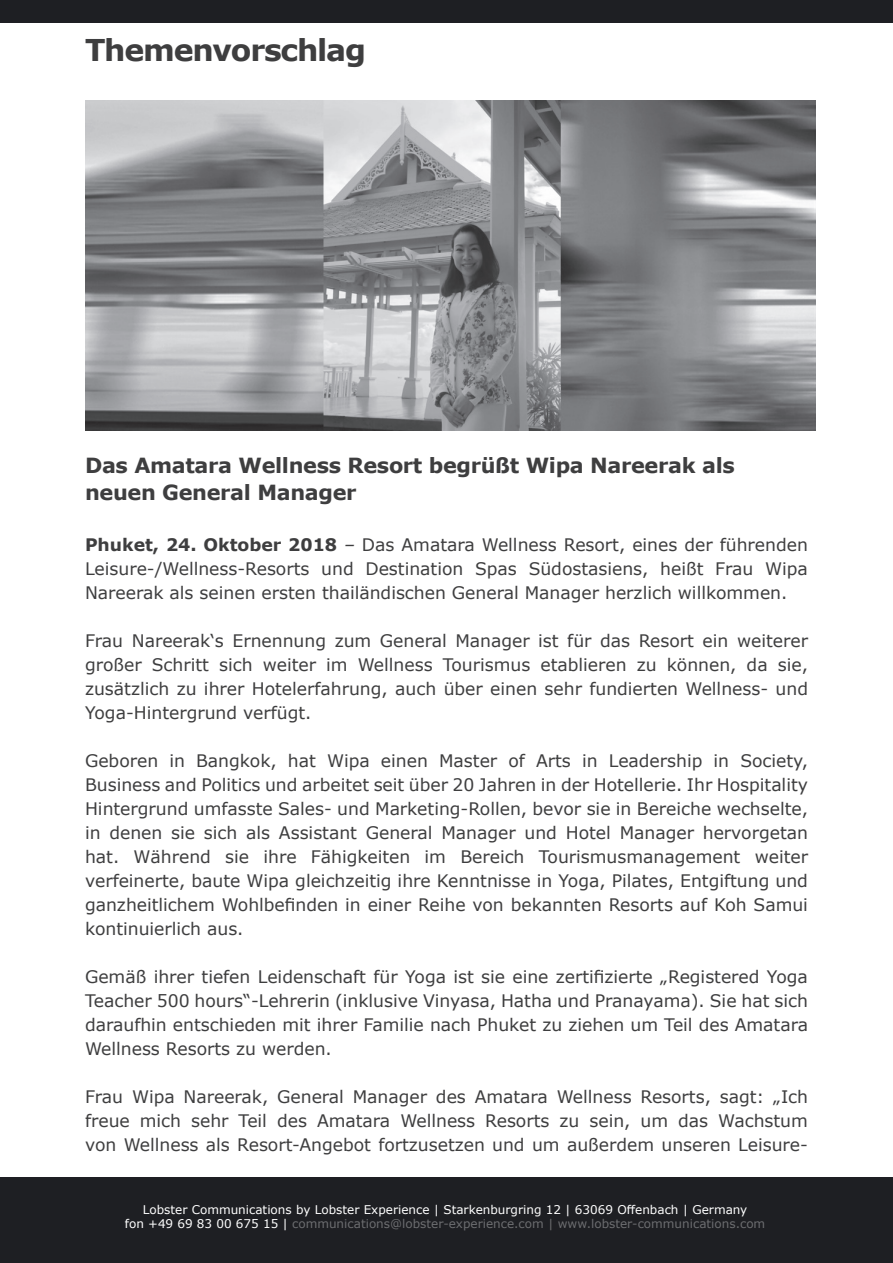
<style>
.page{position:relative;width:893px;height:1263px;background:#fff}
.page>*{position:absolute;margin:0;border:0;box-sizing:border-box;transform-origin:0 0}
.t1{font:700 30px "Verdana";letter-spacing:-.04em;color:#3e3e3f}
.t2{font:700 20.85px/27px "Verdana";letter-spacing:-.015em;color:#3e3e3f}
.t3{font:17.25px/24px "Verdana";color:#3e3e3f;text-align:justify}
.t4{font:12px/14.4px "Verdana";color:#fff;text-align:center}
.s1{font-weight:700}
.s2{font-style:italic}
.s3{color:#6c6d70}
</style>
<div class="page">
<div style="left:0;top:0;width:893px;height:22px;background:#1e1f23"></div>
<img style="left:85px;top:101px;width:730px;height:330px">
<div style="left:0;top:1178px;width:893px;height:85px;background:#1e1f23"></div>
<h1 class="t1" style="left:85px;top:29px;width:283px">Themenvorschlag</h1>
<p class="t2" style="left:85px;top:452px;width:651px">Das Amatara Wellness Resort begrüßt Wipa Nareerak als neuen General Manager</p>
<p class="t3" style="left:85px;top:533px;width:724px"><span class="s1">Phuket, 24. Oktober 2018</span> <span class="s2">–</span> Das Amatara Wellness Resort, eines der führenden Leisure-/Wellness-Resorts und Destination Spas Südostasiens, heißt Frau Wipa Nareerak als seinen ersten thailändischen General Manager herzlich willkommen.</p>
<p class="t3" style="left:85px;top:629px;width:724px">Frau Nareerak‘s Ernennung zum General Manager ist für das Resort ein weiterer großer Schritt sich weiter im Wellness Tourismus etablieren zu können, da sie, zusätzlich zu ihrer Hotelerfahrung, auch über einen sehr fundierten Wellness- und Yoga-Hintergrund verfügt.</p>
<p class="t3" style="left:85px;top:749px;width:724px">Geboren in Bangkok, hat Wipa einen Master of Arts in Leadership in Society, Business and Politics und arbeitet seit über 20 Jahren in der Hotellerie. Ihr Hospitality Hintergrund umfasste Sales- und Marketing-Rollen, bevor sie in Bereiche wechselte, in denen sie sich als Assistant General Manager und Hotel Manager hervorgetan hat. Während sie ihre Fähigkeiten im Bereich Tourismusmanagement weiter verfeinerte, baute Wipa gleichzeitig ihre Kenntnisse in Yoga, Pilates, Entgiftung und ganzheitlichem Wohlbefinden in einer Reihe von bekannten Resorts auf Koh Samui kontinuierlich aus.</p>
<p class="t3" style="left:85px;top:965px;width:724px">Gemäß ihrer tiefen Leidenschaft für Yoga ist sie eine zertifizierte „Registered Yoga Teacher 500 hours“-Lehrerin (inklusive Vinyasa, Hatha und Pranayama). Sie hat sich daraufhin entschieden mit ihrer Familie nach Phuket zu ziehen um Teil des Amatara Wellness Resorts zu werden.</p>
<p class="t3" style="left:85px;top:1085px;width:724px">Frau Wipa Nareerak, General Manager des Amatara Wellness Resorts, sagt: „Ich freue mich sehr Teil des Amatara Wellness Resorts zu sein, um das Wachstum von Wellness als Resort-Angebot fortzusetzen und um außerdem unseren Leisure-</p>
<p class="t4" style="left:125px;top:1202px;width:642px">Lobster Communications by Lobster Experience | Starkenburgring 12 | 63069 Offenbach | Germany<br>fon +49 69 83 00 675 15 | <span class="s3">communications@lobster-experience.com | www.lobster-communications.com</span></p>
</div>
